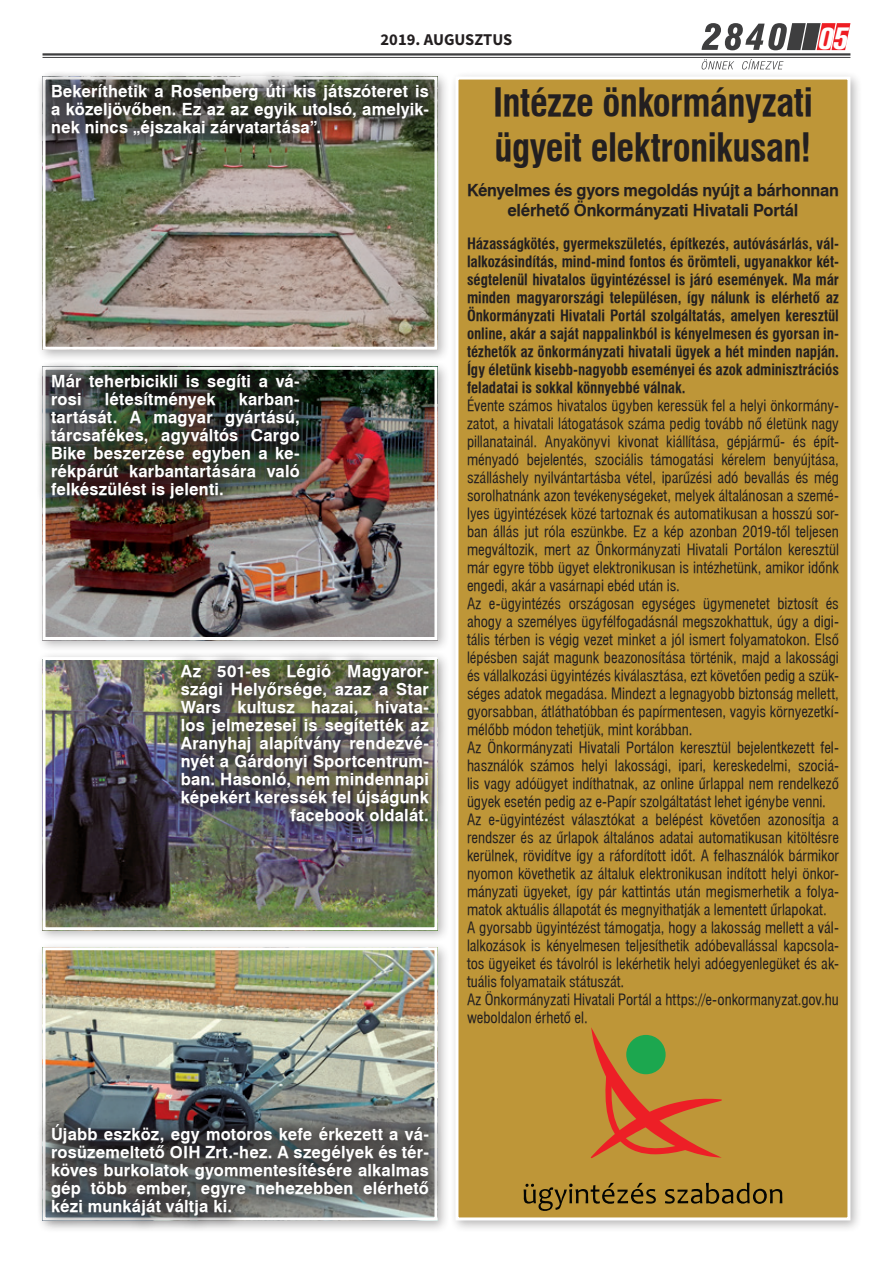
<style>
.page{position:relative;width:893px;height:1263px;background:#fff}
.page>*{position:absolute;margin:0;border:0;box-sizing:border-box;transform-origin:0 0}
.t1{font:700 37.5px/45px "Swiss 721 Cn PFL";letter-spacing:-.015em;color:#231f20}
.t2{font:italic 700 30px "Akzidenz Grotesk Cn X PFL";color:#fff}
.t3{font:700 16.5px/18px "Swiss 721 PFL";letter-spacing:.015em;color:#fff;text-align:justify}
.t4{font:700 16.5px/19.8px "Swiss 721 PFL";letter-spacing:-.015em;color:#231f20;text-align:center}
.t5{font:700 16.5px "Source Sans Pro";color:#231f20}
.t6{font:15px/18px "Swiss 721 Cn PFL";color:#231f20}
.t7{font:700 15px/18px "Swiss 721 Cn PFL";letter-spacing:-.005em;color:#231f20;text-align:justify}
</style>
<div class="page">
<svg style="left:702px;top:23px;width:148px;height:27px"></svg>
<svg style="left:702px;top:59px;width:32px;height:10px"></svg>
<svg style="left:742px;top:59px;width:41px;height:10px"></svg>
<hr style="left:43px;top:53px;width:807px;height:3px;background:#3e3e3f">
<hr style="left:43px;top:57px;width:807px;height:1px;background:#3e3e3f">
<div style="left:36px;top:70px;width:414px;height:292px;background:#231f20;opacity:.33"></div>
<img style="left:47px;top:152px;width:386px;height:194px">
<div style="left:43px;top:77px;width:394px;height:273px;border:3px solid #fff"></div>
<div style="left:36px;top:360px;width:414px;height:292px;background:#231f20;opacity:.33"></div>
<img style="left:47px;top:371px;width:386px;height:265px">
<div style="left:43px;top:367px;width:394px;height:273px;border:3px solid #fff"></div>
<div style="left:36px;top:941px;width:414px;height:292px;background:#231f20;opacity:.33"></div>
<img style="left:47px;top:951px;width:386px;height:157px">
<div style="left:43px;top:947px;width:394px;height:273px;border:3px solid #fff"></div>
<div style="left:36px;top:651px;width:414px;height:292px;background:#231f20;opacity:.33"></div>
<img style="left:47px;top:661px;width:386px;height:265px">
<div style="left:43px;top:657px;width:394px;height:273px;border:3px solid #fff"></div>
<div style="left:36px;top:69px;width:408px;height:83px;background:#231f20;opacity:.75"></div>
<div style="left:35px;top:359px;width:280px;height:155px;background:#231f20;opacity:.75"></div>
<div style="left:165px;top:649px;width:279px;height:188px;background:#231f20;opacity:.75"></div>
<div style="left:36px;top:1108px;width:408px;height:123px;background:#231f20;opacity:.75"></div>
<div style="left:449px;top:70px;width:414px;height:1163px;background:#231f20;opacity:.33"></div>
<div style="left:457px;top:78px;width:392px;height:1141px;background:#be9638"></div>
<div style="left:455px;top:77px;width:395px;height:1143px;border:3px solid #fff"></div>
<svg style="left:524px;top:1183px;width:132px;height:28px"></svg>
<svg style="left:665px;top:1183px;width:117px;height:21px"></svg>
<svg style="left:591px;top:1027px;width:131px;height:131px"></svg>
<div style="left:626px;top:1035px;width:40px;height:39px;background:#1ca74f;border-radius:50%"></div>
<p class="t5" style="left:381px;top:29px;width:133px">2019. AUGUSZTUS</p>
<h2 class="t2" style="left:817px;top:20px;width:33px">05</h2>
<p class="t3" style="left:51px;top:82px;width:379px">Bekeríthetik a Rosenberg úti kis játszóteret is a közeljövőben. Ez az az egyik utolsó, amelyik&shy;nek nincs „éjszakai zárvatartása”.</p>
<h1 class="t1" style="left:493px;top:80px;width:321px">Intézze önkormányzati ügyeit elektronikusan!</h1>
<p class="t4" style="left:467px;top:180px;width:373px">Kényelmes és gyors megoldás nyújt a bárhonnan elérhető Önkormányzati Hivatali Portál</p>
<p class="t7" style="left:467px;top:234px;width:373px">Házasságkötés, gyermekszületés, építkezés, autóvásárlás, vál&shy;lalkozásindítás, mind-mind fontos és örömteli, ugyanakkor két&shy;ségtelenül hivatalos ügyintézéssel is járó események. Ma már minden magyarországi településen, így nálunk is elérhető az Önkormányzati Hivatali Portál szolgáltatás, amelyen keresztül online, akár a saját nappalinkból is kényelmesen és gyorsan in&shy;tézhetők az önkormányzati hivatali ügyek a hét minden napján.<br>Így életünk kisebb-nagyobb eseményei és azok adminisztrációs feladatai is sokkal könnyebbé válnak.</p>
<p class="t6" style="left:467px;top:396px;width:373px">Évente számos hivatalos ügyben keressük fel a helyi önkormány&shy;zatot, a hivatali látogatások száma pedig tovább nő életünk nagy pillanatainál. Anyakönyvi kivonat kiállítása, gépjármű- és épít&shy;ményadó bejelentés, szociális támogatási kérelem benyújtása, szálláshely nyilvántartásba vétel, iparűzési adó bevallás és még sorolhatnánk azon tevékenységeket, melyek általánosan a szemé&shy;lyes ügyintézések közé tartoznak és automatikusan a hosszú sor&shy;ban állás jut róla eszünkbe. Ez a kép azonban 2019-től teljesen megváltozik, mert az Önkormányzati Hivatali Portálon keresztül már egyre több ügyet elektronikusan is intézhetünk, amikor időnk engedi, akár a vasárnapi ebéd után is.<br>Az e-ügyintézés országosan egységes ügymenetet biztosít és ahogy a személyes ügyfélfogadásnál megszokhattuk, úgy a digi&shy;tális térben is végig vezet minket a jól ismert folyamatokon. Első lépésben saját magunk beazonosítása történik, majd a lakossági és vállalkozási ügyintézés kiválasztása, ezt követően pedig a szük&shy;séges adatok megadása. Mindezt a legnagyobb biztonság mellett, gyorsabban, átláthatóbban és papírmentesen, vagyis környezetkí&shy;mélőbb módon tehetjük, mint korábban.<br>Az Önkormányzati Hivatali Portálon keresztül bejelentkezett fel&shy;használók számos helyi lakossági, ipari, kereskedelmi, szociá&shy;lis vagy adóügyet indíthatnak, az online űrlappal nem rendelkező ügyek esetén pedig az e-Papír szolgáltatást lehet igénybe venni.<br>Az e-ügyintézést választókat a belépést követően azonosítja a rendszer és az űrlapok általános adatai automatikusan kitöltésre kerülnek, rövidítve így a ráfordított időt. A felhasználók bármikor nyomon követhetik az általuk elektronikusan indított helyi önkor&shy;mányzati ügyeket, így pár kattintás után megismerhetik a folya&shy;matok aktuális állapotát és megnyithatják a lementett űrlapokat.<br>A gyorsabb ügyintézést támogatja, hogy a lakosság mellett a vál&shy;lalkozások is kényelmesen teljesíthetik adóbevallással kapcsola&shy;tos ügyeiket és távolról is lekérhetik helyi adóegyenlegüket és ak&shy;tuális folyamataik státuszát.<br>Az Önkormányzati Hivatali Portál a https://e-onkormanyzat.gov.hu weboldalon érhető el.</p>
<p class="t3" style="left:51px;top:372px;width:250px">Már teherbicikli is segíti a vá&shy;rosi</p>
<p class="t3" style="left:105px;top:390px;width:112px">létesítmények</p>
<p class="t3" style="left:51px;top:390px;width:250px;text-indent:188px">karban&shy;tartását. A magyar gyártású, tárcsafékes, agyváltós Cargo Bike beszerzése egyben a ke&shy;rékpárút karbantartására való felkészülést is jelenti.</p>
<p class="t3" style="left:181px;top:662px;width:250px;text-align:right">Az 501-es Légió Magyaror&shy;szági Helyőrsége, azaz a Star<br>Wars kultusz hazai, hivata&shy;los jelmezesei is segítették az<br>Aranyhaj alapítvány rendezvé&shy;nyét a Gárdonyi Sportcentrum&shy;ban. Hasonló, nem mindennapi képekért keressék fel újságunk facebook oldalát.</p>
<p class="t3" style="left:51px;top:1125px;width:379px">Újabb eszköz, egy motoros kefe érkezett a vá&shy;rosüzemeltető OIH Zrt.-hez. A szegélyek és tér&shy;köves burkolatok gyommentesítésére alkalmas gép több ember, egyre nehezebben elérhető kézi munkáját váltja ki.</p>
</div>
